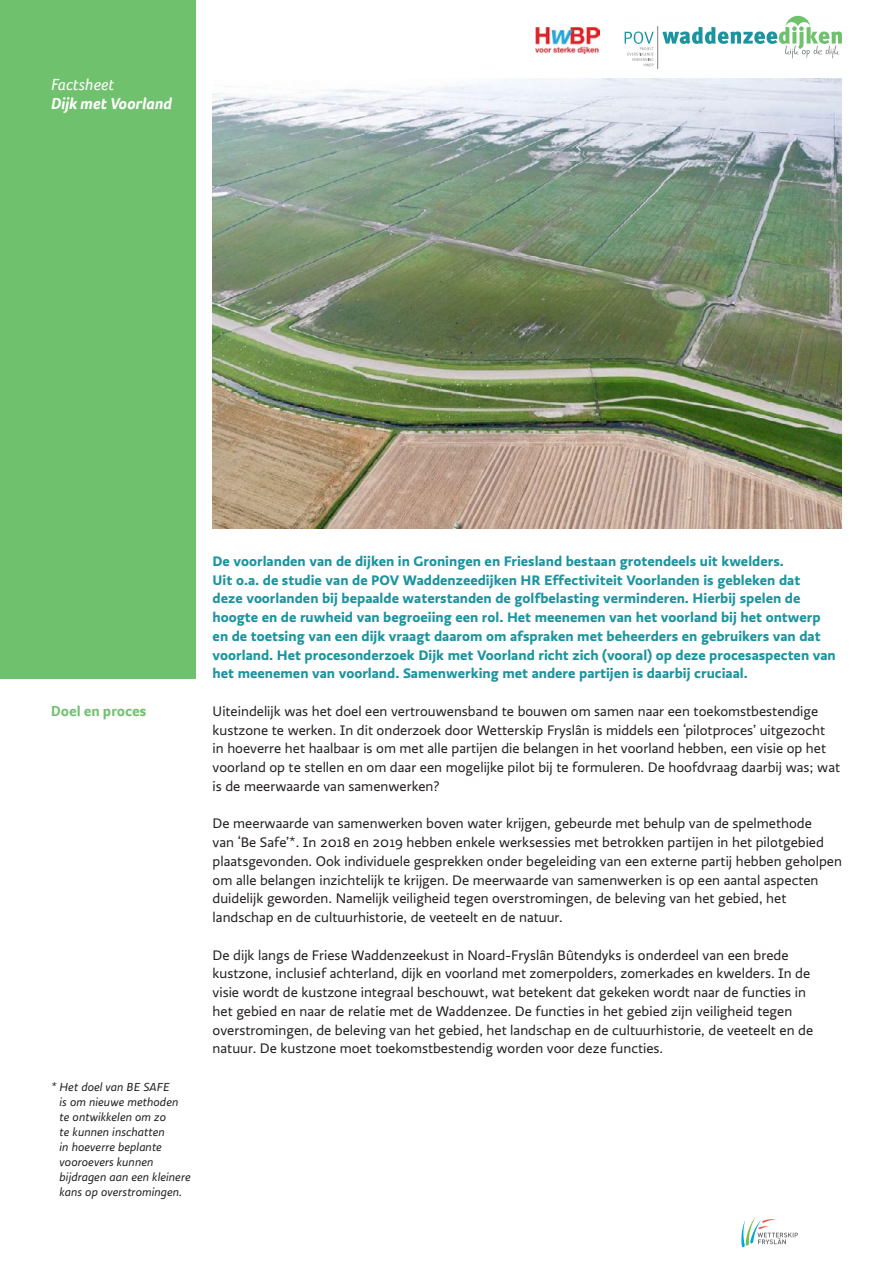
<style>
.page{position:relative;width:893px;height:1263px;background:#fff}
.page>*{position:absolute;margin:0;border:0;box-sizing:border-box;transform-origin:0 0}
.t1{font:italic 700 16.5px "Foco";color:#fff}
.t2{font:italic 16.5px "Foco";color:#fff}
.t3{font:700 15px "Foco";color:#70c16d}
.t4{font:14.25px/18.8px "Ratio";color:#231f20}
.t5{font:700 14.25px/18.8px "Ratio";color:#1c94a0}
.t6{font:italic 12px/15px "Ratio";color:#231f20}
</style>
<div class="page">
<div style="left:0;top:0;width:196px;height:678px;background:#70c16d"></div>
<img style="left:213px;top:78px;width:629px;height:450px">
<hr style="left:657px;top:26px;width:1px;height:43px;background:#7e8083">
<svg style="left:662px;top:16px;width:180px;height:42px"></svg>
<svg style="left:625px;top:32px;width:29px;height:34px"></svg>
<img style="left:536px;top:28px;width:63px;height:25px">
<svg style="left:741px;top:1217px;width:57px;height:30px"></svg>
<p class="t2" style="left:51px;top:74px;width:64px">Factsheet</p>
<p class="t1" style="left:51px;top:92px;width:122px">Dijk met Voorland</p>
<p class="t3" style="left:51px;top:701px;width:97px">Doel en proces</p>
<p class="t6" style="left:60px;top:1079px;width:133px;text-indent:-9px">* Het doel van BE SAFE<br>is om nieuwe methoden te ontwikkelen om zo<br>te kunnen inschatten<br>in hoeverre beplante vooroevers kunnen bijdragen aan een kleinere kans op overstromingen.</p>
<p class="t5" style="left:213px;top:551px;width:625px">De voorlanden van de dijken in Groningen en Friesland bestaan grotendeels uit kwelders.<br>Uit o.a. de studie van de POV Waddenzeedijken HR Effectiviteit Voorlanden is gebleken dat<br>deze voorlanden bij bepaalde waterstanden de golfbelasting verminderen. Hierbij spelen de hoogte en de ruwheid van begroeiing een rol. Het meenemen van het voorland bij het ontwerp en de toetsing van een dijk vraagt daarom om afspraken met beheerders en gebruikers van dat voorland. Het procesonderzoek Dijk met Voorland richt zich (vooral) op deze procesaspecten van het meenemen van voorland. Samenwerking met andere partijen is daarbij cruciaal.</p>
<p class="t4" style="left:213px;top:702px;width:629px">Uiteindelijk was het doel een vertrouwensband te bouwen om samen naar een toekomstbestendige kustzone te werken. In dit onderzoek door Wetterskip Fryslân is middels een ‘pilotproces’ uitgezocht<br>in hoeverre het haalbaar is om met alle partijen die belangen in het voorland hebben, een visie op het voorland op te stellen en om daar een mogelijke pilot bij te formuleren. De hoofdvraag daarbij was; wat is de meerwaarde van samenwerken?</p>
<p class="t4" style="left:213px;top:814px;width:631px">De meerwaarde van samenwerken boven water krijgen, gebeurde met behulp van de spelmethode<br>van ‘Be Safe’*. In 2018 en 2019 hebben enkele werksessies met betrokken partijen in het pilotgebied plaatsgevonden. Ook individuele gesprekken onder begeleiding van een externe partij hebben geholpen om alle belangen inzichtelijk te krijgen. De meerwaarde van samenwerken is op een aantal aspecten duidelijk geworden. Namelijk veiligheid tegen overstromingen, de beleving van het gebied, het landschap en de cultuurhistorie, de veeteelt en de natuur.</p>
<p class="t4" style="left:213px;top:946px;width:602px">De dijk langs de Friese Waddenzeekust in Noard-Fryslân Bûtendyks is onderdeel van een brede kustzone, inclusief achterland, dijk en voorland met zomerpolders, zomerkades en kwelders. In de visie wordt de kustzone integraal beschouwt, wat betekent dat gekeken wordt naar de functies in het gebied en naar de relatie met de Waddenzee. De functies in het gebied zijn veiligheid tegen overstromingen, de beleving van het gebied, het landschap en de cultuurhistorie, de veeteelt en de natuur. De kustzone moet toekomstbestendig worden voor deze functies.</p>
</div>
